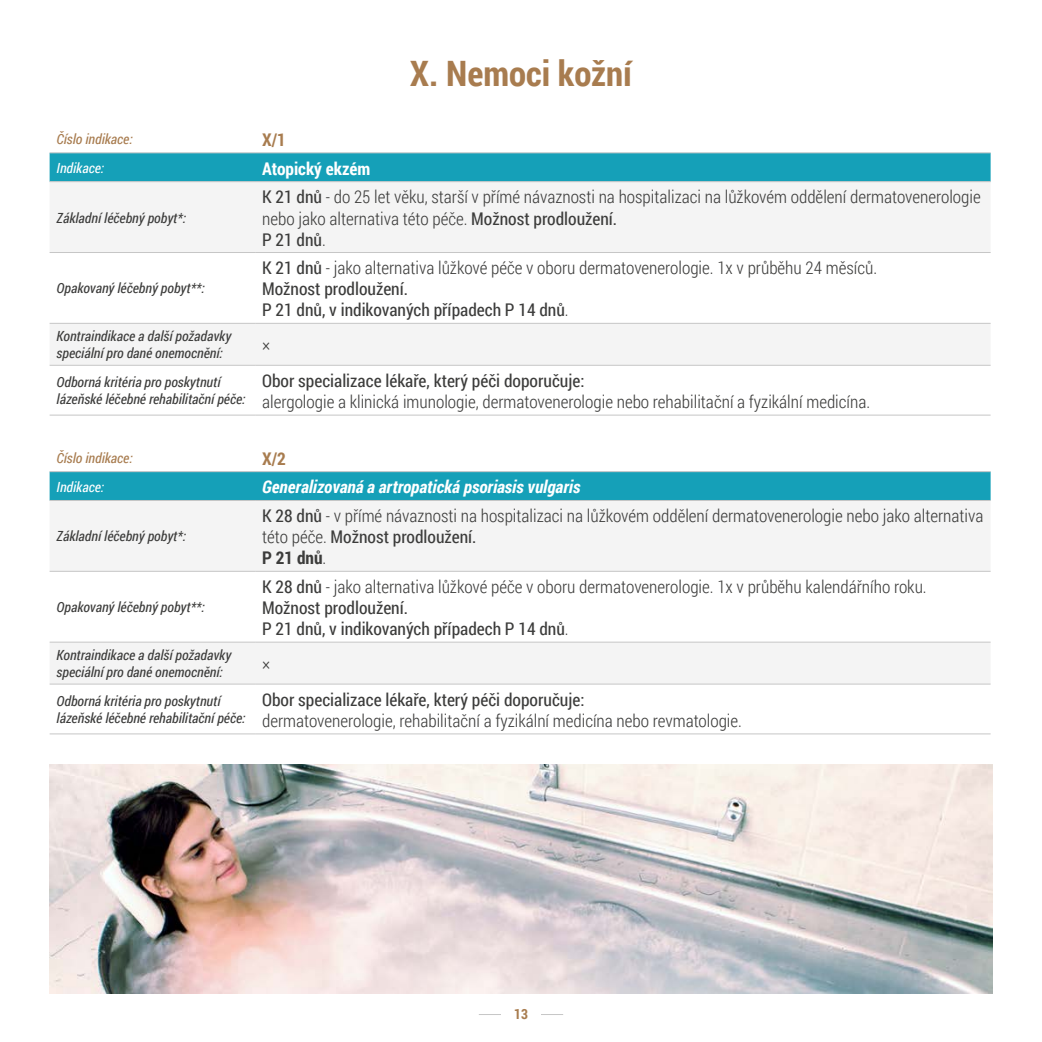
<style>
.page{position:relative;width:1042px;height:1042px;background:#fff}
.page>*{position:absolute;margin:0;border:0;box-sizing:border-box;transform-origin:0 0}
.t1{font:700 35px "Roboto Condensed";color:#a87c4f}
.t2{font:300 17.5px/21px "Roboto Condensed";color:#3c3c3b}
.t3{font:italic 700 17.5px "Roboto Condensed";color:#fff}
.t4{font:700 17.5px "Roboto Condensed";color:#fff}
.t5{font:700 17.5px "Roboto Condensed";color:#a87c4f}
.t6{font:italic 14px/16.8px "Roboto Condensed";color:#3c3c3b}
.t7{font:italic 14px "Roboto Condensed";color:#a87c4f}
.t8{font:italic 14px "Roboto Condensed";color:#fff}
.t9{font:700 14px "Roboto Condensed";color:#a87c4f}
.s1{font-weight:400}
.s2{font-weight:700}
</style>
<div class="page">
<hr style="left:479px;top:1014px;width:84px;height:1px;background:#c6c6c6">
<div style="left:501px;top:993px;width:40px;height:26px;background:#fff"></div>
<div style="left:50px;top:153px;width:940px;height:28px;background:#15a0b8"></div>
<svg style="left:50px;top:182px;width:940px;height:183px;fill:#f4f4f4"></svg>
<hr style="left:50px;top:152px;width:205px;height:1px;background:#c6c6c6">
<hr style="left:255px;top:152px;width:735px;height:1px;background:#c6c6c6">
<hr style="left:50px;top:181px;width:205px;height:1px;background:#c6c6c6">
<hr style="left:255px;top:181px;width:735px;height:1px;background:#c6c6c6">
<hr style="left:50px;top:252px;width:205px;height:1px;background:#c6c6c6">
<hr style="left:255px;top:252px;width:735px;height:1px;background:#c6c6c6">
<hr style="left:50px;top:323px;width:205px;height:1px;background:#c6c6c6">
<hr style="left:255px;top:323px;width:735px;height:1px;background:#c6c6c6">
<hr style="left:50px;top:365px;width:205px;height:1px;background:#c6c6c6">
<hr style="left:255px;top:365px;width:735px;height:1px;background:#c6c6c6">
<hr style="left:50px;top:415px;width:205px;height:1px;background:#c6c6c6">
<hr style="left:255px;top:415px;width:735px;height:1px;background:#c6c6c6">
<div style="left:50px;top:472px;width:940px;height:28px;background:#15a0b8"></div>
<svg style="left:50px;top:501px;width:940px;height:182px;fill:#f4f4f4"></svg>
<hr style="left:50px;top:471px;width:205px;height:1px;background:#c6c6c6">
<hr style="left:255px;top:471px;width:735px;height:1px;background:#c6c6c6">
<hr style="left:50px;top:500px;width:205px;height:1px;background:#c6c6c6">
<hr style="left:255px;top:500px;width:735px;height:1px;background:#c6c6c6">
<hr style="left:50px;top:571px;width:205px;height:1px;background:#c6c6c6">
<hr style="left:255px;top:571px;width:735px;height:1px;background:#c6c6c6">
<hr style="left:50px;top:642px;width:205px;height:1px;background:#c6c6c6">
<hr style="left:255px;top:642px;width:735px;height:1px;background:#c6c6c6">
<hr style="left:50px;top:683px;width:205px;height:1px;background:#c6c6c6">
<hr style="left:255px;top:683px;width:735px;height:1px;background:#c6c6c6">
<hr style="left:50px;top:733px;width:205px;height:1px;background:#c6c6c6">
<hr style="left:255px;top:733px;width:735px;height:1px;background:#c6c6c6">
<img style="left:50px;top:765px;width:942px;height:228px">
<p class="t1" style="left:410px;top:49px;width:223px">X. Nemoci kožní</p>
<p class="t7" style="left:57px;top:129px;width:78px">Číslo indikace:</p>
<p class="t5" style="left:262px;top:127px;width:25px">X/1</p>
<p class="t8" style="left:57px;top:158px;width:49px">Indikace:</p>
<p class="t4" style="left:262px;top:156px;width:110px">Atopický ekzém</p>
<p class="t6" style="left:57px;top:209px;width:131px">Základní léčebný pobyt*:</p>
<p class="t2" style="left:262px;top:186px;width:720px"><span class="s1">K 21 dnů</span> - do 25 let věku, starší v přímé návaznosti na hospitalizaci na lůžkovém oddělení dermatovenerologie nebo jako alternativa této péče. <span class="s1">Možnost prodloužení.<br>P 21 dnů</span>.</p>
<p class="t6" style="left:57px;top:280px;width:149px">Opakovaný léčebný pobyt**:</p>
<p class="t2" style="left:262px;top:257px;width:616px"><span class="s1">K 21 dnů</span> - jako alternativa lůžkové péče v oboru dermatovenerologie. 1x v průběhu 24 měsíců.<br><span class="s1">Možnost prodloužení.<br>P 21 dnů, v indikovaných případech P 14 dnů</span>.</p>
<p class="t6" style="left:57px;top:328px;width:176px">Kontraindikace a další požadavky speciální pro dané onemocnění:</p>
<p class="t2" style="left:262px;top:334px;width:10px">×</p>
<p class="t6" style="left:57px;top:373px;width:190px">Odborná kritéria pro poskytnutí lázeňské léčebné rehabilitační péče:</p>
<p class="t2" style="left:262px;top:370px;width:609px"><span class="s1">Obor specializace lékaře, který péči doporučuje:<br></span>alergologie a klinická imunologie, dermatovenerologie nebo rehabilitační a fyzikální medicína.</p>
<p class="t7" style="left:57px;top:448px;width:78px">Číslo indikace:</p>
<p class="t5" style="left:262px;top:446px;width:25px">X/2</p>
<p class="t8" style="left:57px;top:477px;width:49px">Indikace:</p>
<p class="t3" style="left:262px;top:475px;width:320px">Generalizovaná a artropatická psoriasis vulgaris</p>
<p class="t6" style="left:57px;top:527px;width:131px">Základní léčebný pobyt*:</p>
<p class="t2" style="left:262px;top:505px;width:723px"><span class="s1">K 28 dnů</span> - v přímé návaznosti na hospitalizaci na lůžkovém oddělení dermatovenerologie nebo jako alternativa této péče. <span class="s1">Možnost prodloužení.<br></span><span class="s2">P 21 dnů</span>.</p>
<p class="t6" style="left:57px;top:598px;width:149px">Opakovaný léčebný pobyt**:</p>
<p class="t2" style="left:262px;top:576px;width:666px"><span class="s1">K 28 dnů</span> - jako alternativa lůžkové péče v oboru dermatovenerologie. 1x v průběhu kalendářního roku.<br><span class="s1">Možnost prodloužení.<br>P 21 dnů, v indikovaných případech P 14 dnů</span>.</p>
<p class="t6" style="left:57px;top:646px;width:176px">Kontraindikace a další požadavky speciální pro dané onemocnění:</p>
<p class="t2" style="left:262px;top:653px;width:10px">×</p>
<p class="t6" style="left:57px;top:692px;width:190px">Odborná kritéria pro poskytnutí lázeňské léčebné rehabilitační péče:</p>
<p class="t2" style="left:262px;top:688px;width:481px"><span class="s1">Obor specializace lékaře, který péči doporučuje:<br></span>dermatovenerologie, rehabilitační a fyzikální medicína nebo revmatologie.</p>
<p class="t9" style="left:514px;top:1004px;width:15px">13</p>
</div>
